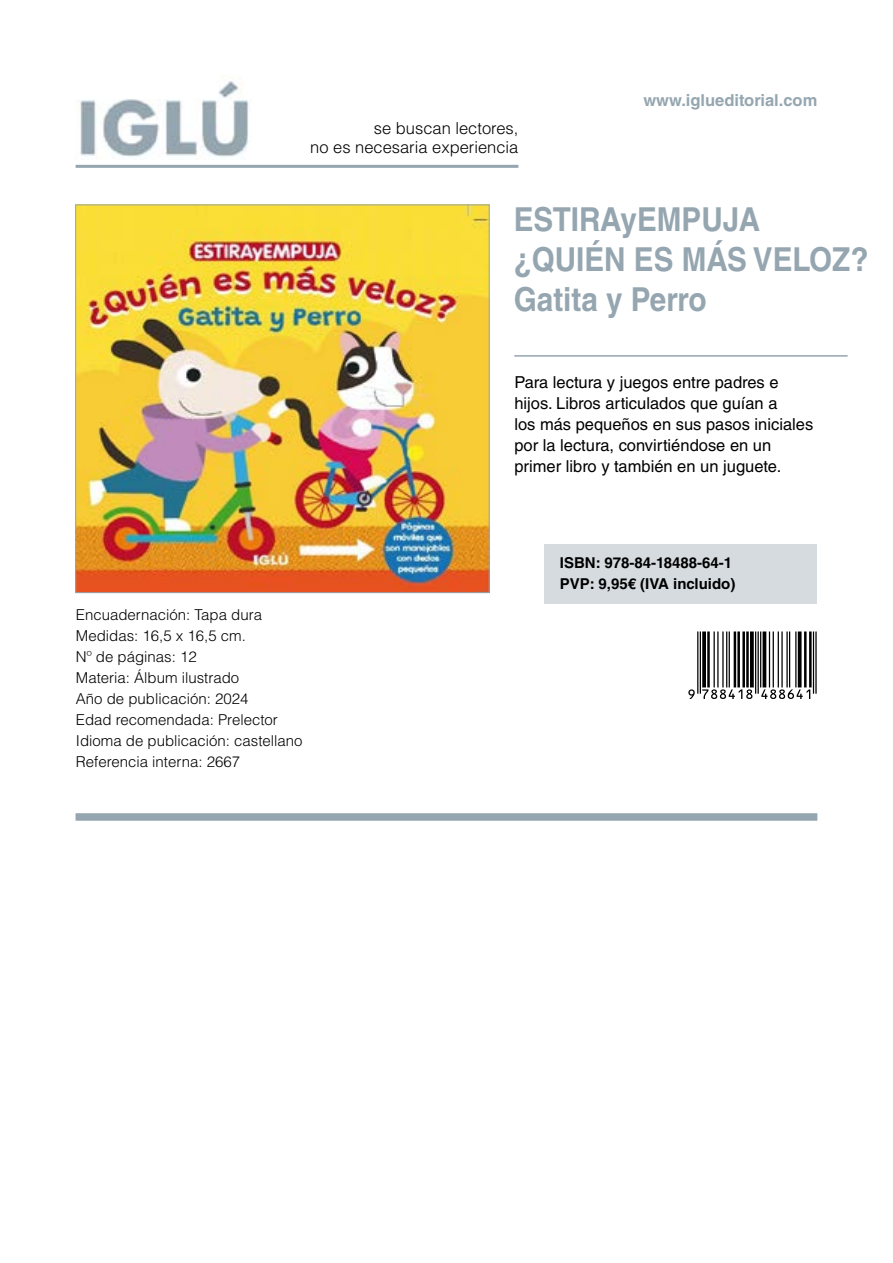
<style>
.page{position:relative;width:893px;height:1263px;background:#fff}
.page>*{position:absolute;margin:0;border:0;box-sizing:border-box;transform-origin:0 0}
.t1{font:700 33px/39.6px "Helvetica LT Std";color:#95a6b0;scale:.9 1}
.t2{font:16.5px/21px "Helvetica LT Std";color:#000}
.t3{font:300 16.5px/19.8px "Helvetica LT Std";color:#000;text-align:right}
.t4{font:700 16.5px "Helvetica LT Std";color:#95a6b0}
.t5{font:300 15px/21px "Helvetica LT Std";color:#000}
.t6{font:700 15px/21px "Helvetica LT Std";color:#000}
</style>
<div class="page">
<img style="left:80px;top:81px;width:169px;height:76px">
<hr style="left:76px;top:165px;width:442px;height:3px;background:#95a6b0">
<img style="left:78px;top:207px;width:409px;height:384px">
<hr style="left:514px;top:355px;width:334px;height:2px;background:#95a6b0">
<div style="left:76px;top:813px;width:741px;height:8px;background:#95a6b0"></div>
<div style="left:544px;top:544px;width:273px;height:59px;background:#d5dbdf"></div>
<hr style="left:815px;top:631px;width:2px;height:63px;background:#000">
<hr style="left:813px;top:631px;width:1px;height:63px;background:#000">
<hr style="left:809px;top:631px;width:3px;height:56px;background:#000">
<hr style="left:804px;top:631px;width:3px;height:56px;background:#000">
<hr style="left:798px;top:631px;width:3px;height:56px;background:#000">
<hr style="left:795px;top:631px;width:1px;height:56px;background:#000">
<hr style="left:789px;top:631px;width:1px;height:56px;background:#000">
<hr style="left:786px;top:631px;width:2px;height:56px;background:#000">
<hr style="left:781px;top:631px;width:2px;height:56px;background:#000">
<hr style="left:778px;top:631px;width:1px;height:56px;background:#000">
<hr style="left:773px;top:631px;width:1px;height:56px;background:#000">
<hr style="left:769px;top:631px;width:1px;height:56px;background:#000">
<hr style="left:763px;top:631px;width:3px;height:56px;background:#000">
<hr style="left:760px;top:631px;width:1px;height:56px;background:#000">
<hr style="left:757px;top:631px;width:2px;height:63px;background:#000">
<hr style="left:755px;top:631px;width:1px;height:63px;background:#000">
<svg style="left:750px;top:631px;width:4px;height:56px"></svg>
<hr style="left:746px;top:631px;width:3px;height:56px;background:#000">
<hr style="left:742px;top:631px;width:3px;height:56px;background:#000">
<hr style="left:737px;top:631px;width:3px;height:56px;background:#000">
<hr style="left:734px;top:631px;width:2px;height:56px;background:#000">
<hr style="left:729px;top:631px;width:1px;height:56px;background:#000">
<hr style="left:726px;top:631px;width:1px;height:56px;background:#000">
<hr style="left:722px;top:631px;width:2px;height:56px;background:#000">
<hr style="left:717px;top:631px;width:2px;height:56px;background:#000">
<hr style="left:713px;top:631px;width:2px;height:56px;background:#000">
<hr style="left:707px;top:631px;width:3px;height:56px;background:#000">
<svg style="left:702px;top:631px;width:4px;height:56px"></svg>
<hr style="left:700px;top:631px;width:1px;height:63px;background:#000">
<hr style="left:697px;top:631px;width:1px;height:63px;background:#000">
<svg style="left:688px;top:689px;width:122px;height:10px"></svg>
<p class="t3" style="left:310px;top:118px;width:210px">se buscan lectores,<br>no es necesaria experiencia</p>
<p class="t4" style="left:643px;top:90px;width:175px">www.iglueditorial.com</p>
<h1 class="t1" style="left:514px;top:199px;width:396px">ESTIRAyEMPUJA ¿QUIÉN ES MÁS VELOZ?<br>Gatita y Perro</h1>
<p class="t2" style="left:514px;top:372px;width:300px">Para lectura y juegos entre padres e hijos. Libros articulados que guían a<br>los más pequeños en sus pasos iniciales por la lectura, convirtiéndose en un primer libro y también en un juguete.</p>
<p class="t5" style="left:76px;top:604px;width:228px">Encuadernación: Tapa dura<br>Medidas: 16,5 x 16,5 cm.<br>Nº de páginas: 12<br>Materia: Álbum ilustrado<br>Año de publicación: 2024<br>Edad recomendada: Prelector<br>Idioma de publicación: castellano<br>Referencia interna: 2667</p>
<p class="t6" style="left:560px;top:552px;width:177px">ISBN: 978-84-18488-64-1<br>PVP: 9,95€ (IVA incluido)</p>
</div>
